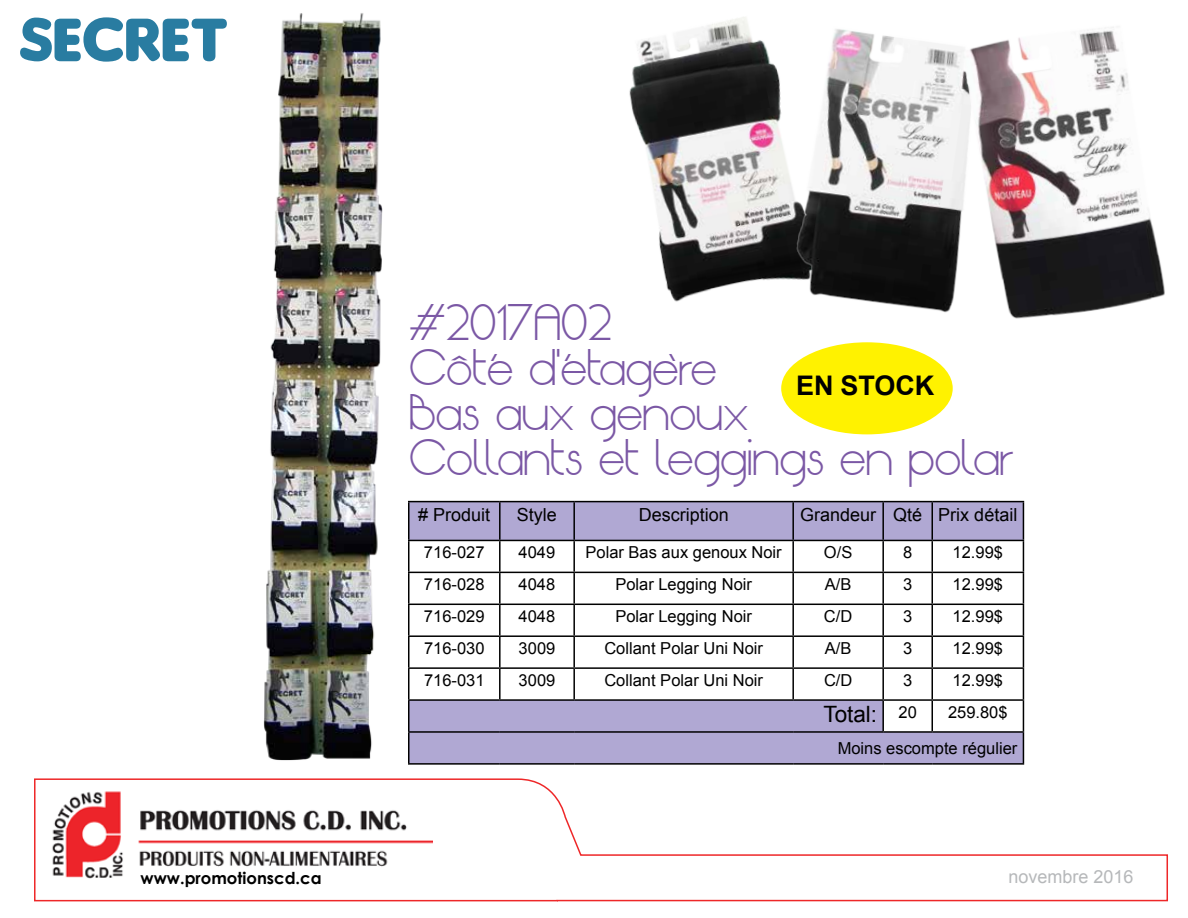
<style>
.page{position:relative;width:1188px;height:918px;background:#fff}
.page>*{position:absolute;margin:0;border:0;box-sizing:border-box;transform-origin:0 0}
.t1{font:36px/45px "Origin";color:#7b58a5}
.t2{font:700 27px "Arial";color:#000}
.t3{font:22.5px "Arial";color:#000}
.t4{font:18px "Arial";color:#000}
.t5{font:18px "Arial";color:#b6b8ba}
.t6{font:16.5px/35.8px "Arial";color:#000}
.t7{font:700 16.5px "Century Gothic";color:#000}
</style>
<div class="page">
<svg style="left:34px;top:778px;width:1134px;height:124px"></svg>
<img style="left:43px;top:788px;width:389px;height:104px">
<svg style="left:20px;top:17px;width:207px;height:45px"></svg>
<div style="left:410px;top:502px;width:613px;height:38px;background:#b0a8d3"></div>
<svg style="left:410px;top:541px;width:613px;height:190px"></svg>
<div style="left:409px;top:700px;width:474px;height:32px;background:#b0a8d3"></div>
<div style="left:409px;top:732px;width:614px;height:32px;background:#b0a8d3"></div>
<hr style="left:408px;top:541px;width:2px;height:31px;background:#000">
<hr style="left:499px;top:541px;width:2px;height:31px;background:#000">
<hr style="left:573px;top:541px;width:2px;height:31px;background:#000">
<hr style="left:792px;top:541px;width:2px;height:31px;background:#000">
<hr style="left:882px;top:541px;width:2px;height:31px;background:#000">
<hr style="left:932px;top:541px;width:1px;height:31px;background:#000">
<hr style="left:1023px;top:541px;width:1px;height:31px;background:#000">
<hr style="left:408px;top:573px;width:2px;height:31px;background:#000">
<hr style="left:499px;top:573px;width:2px;height:31px;background:#000">
<hr style="left:573px;top:573px;width:2px;height:31px;background:#000">
<hr style="left:792px;top:573px;width:2px;height:31px;background:#000">
<hr style="left:882px;top:573px;width:2px;height:31px;background:#000">
<hr style="left:932px;top:573px;width:1px;height:31px;background:#000">
<hr style="left:1023px;top:573px;width:1px;height:31px;background:#000">
<hr style="left:408px;top:604px;width:92px;height:1px;background:#000">
<hr style="left:408px;top:605px;width:2px;height:30px;background:#000">
<hr style="left:500px;top:604px;width:74px;height:1px;background:#000">
<hr style="left:499px;top:605px;width:2px;height:30px;background:#000">
<hr style="left:574px;top:604px;width:219px;height:1px;background:#000">
<hr style="left:573px;top:605px;width:2px;height:30px;background:#000">
<hr style="left:793px;top:604px;width:90px;height:1px;background:#000">
<hr style="left:792px;top:605px;width:2px;height:30px;background:#000">
<hr style="left:882px;top:605px;width:2px;height:30px;background:#000">
<hr style="left:932px;top:605px;width:1px;height:30px;background:#000">
<hr style="left:1023px;top:605px;width:1px;height:30px;background:#000">
<hr style="left:408px;top:635px;width:92px;height:2px;background:#000">
<hr style="left:408px;top:637px;width:2px;height:30px;background:#000">
<hr style="left:500px;top:635px;width:74px;height:2px;background:#000">
<hr style="left:499px;top:637px;width:2px;height:30px;background:#000">
<hr style="left:574px;top:635px;width:219px;height:2px;background:#000">
<hr style="left:573px;top:637px;width:2px;height:30px;background:#000">
<hr style="left:793px;top:635px;width:90px;height:2px;background:#000">
<hr style="left:792px;top:637px;width:2px;height:30px;background:#000">
<hr style="left:882px;top:637px;width:2px;height:30px;background:#000">
<hr style="left:932px;top:637px;width:1px;height:30px;background:#000">
<hr style="left:1023px;top:637px;width:1px;height:30px;background:#000">
<hr style="left:408px;top:667px;width:92px;height:2px;background:#000">
<hr style="left:408px;top:669px;width:2px;height:30px;background:#000">
<hr style="left:500px;top:667px;width:74px;height:2px;background:#000">
<hr style="left:499px;top:669px;width:2px;height:30px;background:#000">
<hr style="left:574px;top:667px;width:219px;height:2px;background:#000">
<hr style="left:573px;top:669px;width:2px;height:30px;background:#000">
<hr style="left:793px;top:667px;width:90px;height:2px;background:#000">
<hr style="left:792px;top:669px;width:2px;height:30px;background:#000">
<hr style="left:882px;top:669px;width:2px;height:30px;background:#000">
<hr style="left:932px;top:669px;width:1px;height:30px;background:#000">
<hr style="left:1023px;top:669px;width:1px;height:30px;background:#000">
<hr style="left:882px;top:701px;width:2px;height:30px;background:#000">
<hr style="left:932px;top:701px;width:1px;height:30px;background:#000">
<hr style="left:1023px;top:701px;width:1px;height:30px;background:#000">
<hr style="left:1023px;top:733px;width:1px;height:30px;background:#000">
<hr style="left:883px;top:604px;width:49px;height:1px;background:#000">
<hr style="left:932px;top:604px;width:92px;height:1px;background:#000">
<hr style="left:883px;top:635px;width:49px;height:2px;background:#000">
<hr style="left:932px;top:635px;width:92px;height:2px;background:#000">
<hr style="left:883px;top:667px;width:49px;height:2px;background:#000">
<hr style="left:932px;top:667px;width:92px;height:2px;background:#000">
<hr style="left:883px;top:699px;width:49px;height:2px;background:#000">
<hr style="left:932px;top:699px;width:92px;height:2px;background:#000">
<hr style="left:883px;top:731px;width:49px;height:2px;background:#000">
<hr style="left:932px;top:731px;width:92px;height:2px;background:#000">
<hr style="left:408px;top:572px;width:92px;height:1px;background:#000">
<hr style="left:500px;top:572px;width:74px;height:1px;background:#000">
<hr style="left:574px;top:572px;width:219px;height:1px;background:#000">
<hr style="left:793px;top:572px;width:90px;height:1px;background:#000">
<hr style="left:883px;top:572px;width:49px;height:1px;background:#000">
<hr style="left:932px;top:572px;width:92px;height:1px;background:#000">
<hr style="left:408px;top:501px;width:92px;height:1px;background:#000">
<hr style="left:408px;top:502px;width:2px;height:38px;background:#000">
<hr style="left:500px;top:501px;width:74px;height:1px;background:#000">
<hr style="left:499px;top:502px;width:2px;height:38px;background:#000">
<hr style="left:574px;top:501px;width:219px;height:1px;background:#000">
<hr style="left:573px;top:502px;width:2px;height:38px;background:#000">
<hr style="left:793px;top:501px;width:90px;height:1px;background:#000">
<hr style="left:792px;top:502px;width:2px;height:38px;background:#000">
<hr style="left:883px;top:501px;width:49px;height:1px;background:#000">
<hr style="left:882px;top:502px;width:2px;height:38px;background:#000">
<hr style="left:932px;top:501px;width:92px;height:1px;background:#000">
<hr style="left:932px;top:502px;width:1px;height:38px;background:#000">
<hr style="left:1023px;top:502px;width:1px;height:38px;background:#000">
<hr style="left:408px;top:540px;width:92px;height:1px;background:#000">
<hr style="left:500px;top:540px;width:74px;height:1px;background:#000">
<hr style="left:574px;top:540px;width:219px;height:1px;background:#000">
<hr style="left:793px;top:540px;width:90px;height:1px;background:#000">
<hr style="left:883px;top:540px;width:49px;height:1px;background:#000">
<hr style="left:932px;top:540px;width:92px;height:1px;background:#000">
<hr style="left:408px;top:699px;width:92px;height:2px;background:#000">
<hr style="left:408px;top:701px;width:2px;height:30px;background:#000">
<hr style="left:500px;top:699px;width:74px;height:2px;background:#000">
<hr style="left:574px;top:699px;width:219px;height:2px;background:#000">
<hr style="left:793px;top:699px;width:90px;height:2px;background:#000">
<hr style="left:408px;top:731px;width:92px;height:2px;background:#000">
<hr style="left:408px;top:733px;width:2px;height:30px;background:#000">
<hr style="left:500px;top:731px;width:74px;height:2px;background:#000">
<hr style="left:574px;top:731px;width:219px;height:2px;background:#000">
<hr style="left:793px;top:731px;width:90px;height:2px;background:#000">
<hr style="left:408px;top:763px;width:92px;height:2px;background:#000">
<hr style="left:500px;top:763px;width:74px;height:2px;background:#000">
<hr style="left:574px;top:763px;width:219px;height:2px;background:#000">
<hr style="left:793px;top:763px;width:90px;height:2px;background:#000">
<hr style="left:883px;top:763px;width:49px;height:2px;background:#000">
<hr style="left:932px;top:763px;width:92px;height:2px;background:#000">
<img style="left:629px;top:17px;width:160px;height:285px">
<img style="left:789px;top:29px;width:171px;height:284px">
<img style="left:960px;top:27px;width:205px;height:292px">
<img style="left:263px;top:13px;width:120px;height:748px">
<div style="left:781px;top:342px;width:172px;height:92px;background:#fff200;border-radius:50%"></div>
<h1 class="t1" style="left:408px;top:300px;width:607px">#2017A02<br>Côté d’étagère<br>Bas aux genoux<br>Collants et leggings en polar</h1>
<h2 class="t2" style="left:796px;top:368px;width:140px">EN STOCK</h2>
<p class="t4" style="left:418px;top:503px;width:74px"># Produit</p>
<p class="t4" style="left:517px;top:503px;width:42px">Style</p>
<p class="t4" style="left:639px;top:503px;width:92px">Description</p>
<p class="t4" style="left:800px;top:503px;width:219px">Grandeur Qté Prix détail</p>
<p class="t6" style="left:424px;top:535px;width:62px">716-027</p>
<p class="t6" style="left:519px;top:535px;width:38px">4049</p>
<p class="t6" style="left:586px;top:535px;width:198px">Polar Bas aux genoux Noir</p>
<p class="t6" style="left:824px;top:535px;width:30px">O/S</p>
<p class="t6" style="left:903px;top:535px;width:11px">8</p>
<p class="t6" style="left:953px;top:535px;width:52px">12.99$</p>
<p class="t6" style="left:424px;top:567px;width:62px">716-028</p>
<p class="t6" style="left:519px;top:567px;width:38px">4048</p>
<p class="t6" style="left:615px;top:567px;width:138px">Polar Legging Noir</p>
<p class="t6" style="left:825px;top:567px;width:28px">A/B</p>
<p class="t6" style="left:903px;top:567px;width:11px">3</p>
<p class="t6" style="left:953px;top:567px;width:52px">12.99$</p>
<p class="t6" style="left:424px;top:599px;width:62px">716-029</p>
<p class="t6" style="left:519px;top:599px;width:38px">4048</p>
<p class="t6" style="left:615px;top:599px;width:138px">Polar Legging Noir</p>
<p class="t6" style="left:824px;top:599px;width:30px">C/D</p>
<p class="t6" style="left:903px;top:599px;width:11px">3</p>
<p class="t6" style="left:953px;top:599px;width:52px">12.99$</p>
<p class="t6" style="left:424px;top:631px;width:62px">716-030</p>
<p class="t6" style="left:519px;top:631px;width:38px">3009</p>
<p class="t6" style="left:604px;top:631px;width:160px">Collant Polar Uni Noir</p>
<p class="t6" style="left:825px;top:631px;width:28px">A/B</p>
<p class="t6" style="left:903px;top:631px;width:11px">3</p>
<p class="t6" style="left:953px;top:631px;width:52px">12.99$</p>
<p class="t6" style="left:424px;top:663px;width:62px">716-031</p>
<p class="t6" style="left:519px;top:663px;width:38px">3009</p>
<p class="t6" style="left:604px;top:663px;width:160px">Collant Polar Uni Noir</p>
<p class="t6" style="left:824px;top:663px;width:30px">C/D</p>
<p class="t6" style="left:903px;top:663px;width:11px">3</p>
<p class="t6" style="left:953px;top:663px;width:52px">12.99$</p>
<h3 class="t3" style="left:823px;top:700px;width:95px">Total: <sup>20</sup></h3>
<p class="t6" style="left:838px;top:695px;width:181px;text-indent:110px">259.80$<br>Moins escompte régulier</p>
<p class="t7" style="left:141px;top:865px;width:183px">www.promotionscd.ca</p>
<p class="t5" style="left:1009px;top:865px;width:127px">novembre 2016</p>
</div>
